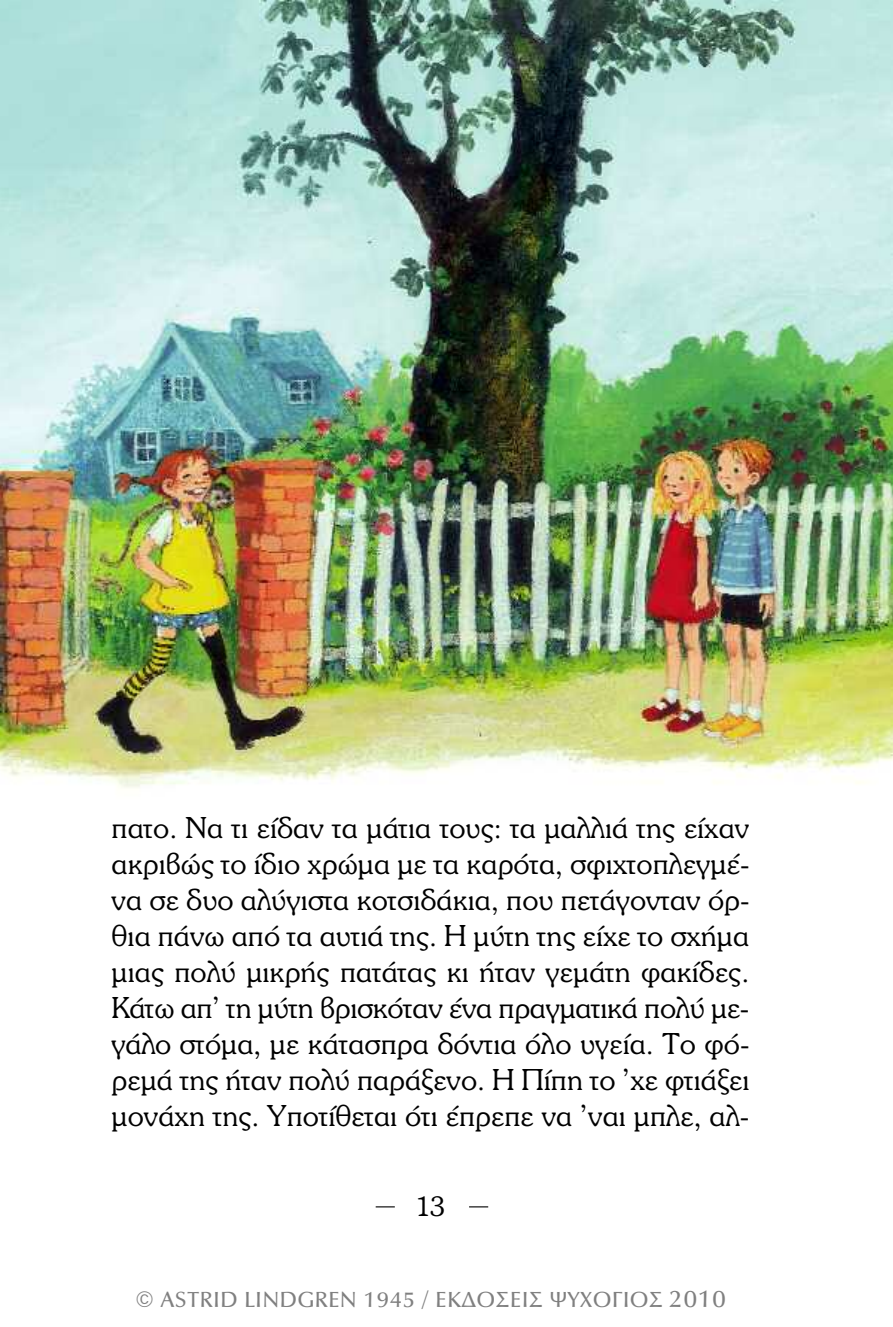
<style>
.page{position:relative;width:893px;height:1327px;background:#fff}
.page>*{position:absolute;margin:0;border:0;box-sizing:border-box;transform-origin:0 0}
.t1{font:300 31.5px/36px "UB Souvenir";color:#000;text-align:justify}
.t2{font:300 29.25px "UB Souvenir";color:#000}
.t3{font:22.5px "UB Optima";letter-spacing:.04em;color:#808080}
.s1{font-size:24.75px}
</style>
<div class="page">
<svg style="left:376px;top:1206px;width:19px;height:1px"></svg>
<svg style="left:469px;top:1206px;width:19px;height:1px"></svg>
<img style="left:0;top:0;width:893px;height:788px">
<p class="t1" style="left:112px;top:810px;width:639px">πατο. Να τι είδαν τα µάτια τους: τα µαλλιά της είχαν ακριβώς το ίδιο χρώµα µε τα καρότα, σφιχτοπλεγµέ&shy;να σε δυο αλύγιστα κοτσιδάκια, που πετάγονταν όρ&shy;θια πάνω από τα αυτιά της. Η µύτη της είχε το σχήµα µιας πολύ µικρής πατάτας κι ήταν γεµάτη φακίδες.<br>Κάτω απ’ τη µύτη βρισκόταν ένα πραγµατικά πολύ µε&shy;γάλο στόµα, µε κάτασπρα δόντια όλο υγεία. Το φό&shy;ρεµά της ήταν πολύ παράξενο. Η Πίπη το ’χε φτιάξει µονάχη της. Υποτίθεται ότι έπρεπε να ’ναι µπλε, αλ-</p>
<p class="t2" style="left:416px;top:1191px;width:31px">13</p>
<p class="t3" style="left:135px;top:1288px;width:592px">© ASTRID LINDGREN 1945 / ΕΚΔΟΣΕΙΣ ΨΥΧΟΓΙΟΣ <span class="s1">2010</span></p>
</div>
